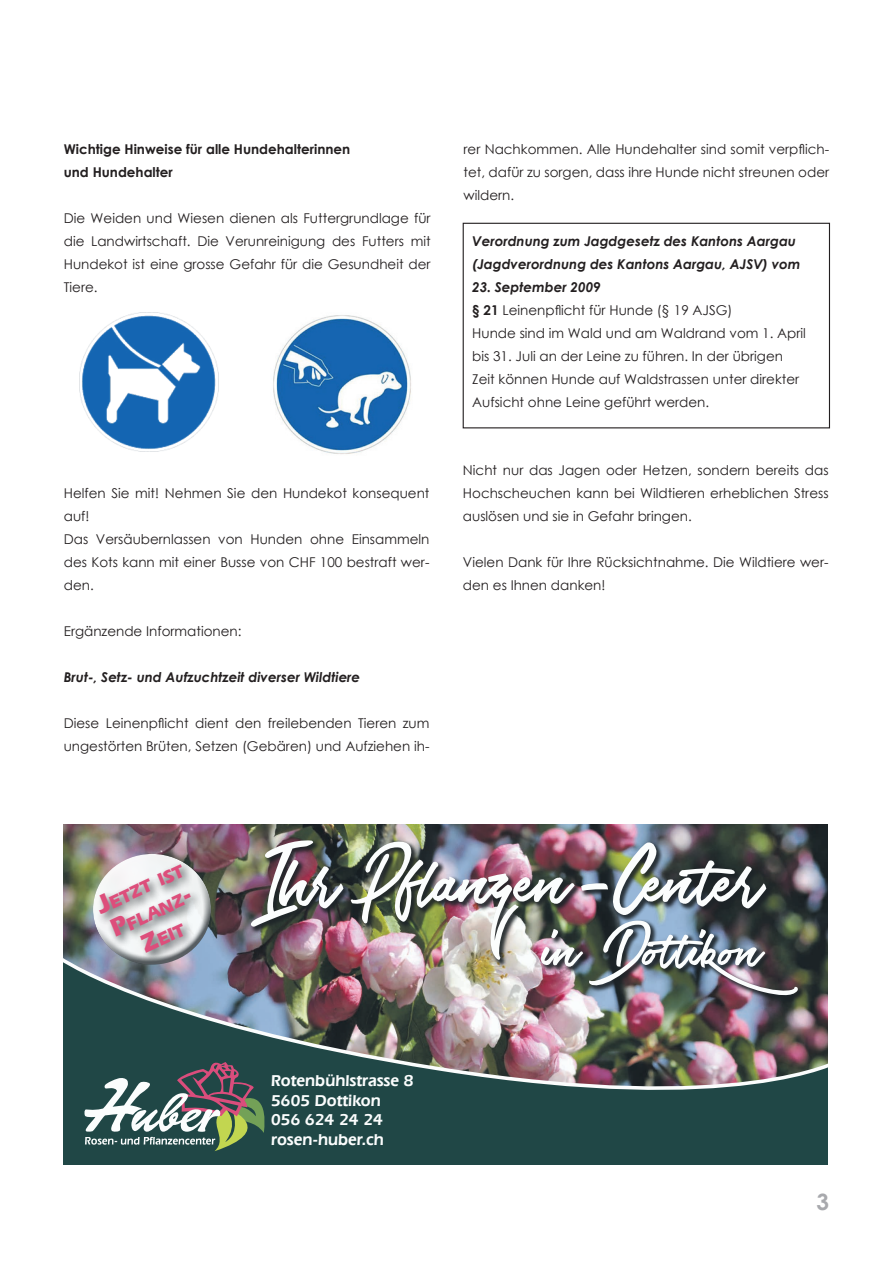
<style>
.page{position:relative;width:893px;height:1263px;background:#fff}
.page>*{position:absolute;margin:0;border:0;box-sizing:border-box;transform-origin:0 0}
.t1{font:98.25px "Airlines";letter-spacing:-.125em;color:#fbfdfd}
.t2{font:72.45px "Airlines";letter-spacing:-.345em;color:#fbfdfd}
.t3{font:700 22.5px "Century Gothic";color:#a8a9ad}
.t4{font:700 18.6px/27px "Eras IT Cby BT";color:#dd4e7b;text-align:center}
.t5{font:600 16.5px/19.8px "Eras IT Cby BT";color:#fbfdfd}
.t6{font:13.5px/23px "Century Gothic";color:#231f20}
.t7{font:italic 700 13.5px/23px "Century Gothic";color:#231f20}
.t8{font:700 13.5px/23px "Century Gothic";color:#231f20}
.s1{font-weight:700;font-style:italic}
.s2{font-weight:700}
.s3{font-size:26.7px}
</style>
<div class="page">
<img style="left:64px;top:825px;width:763px;height:295px">
<div style="left:64px;top:1120px;width:763px;height:45px;background:#204746"></div>
<svg style="left:84px;top:1060px;width:187px;height:91px"></svg>
<div style="left:250px;top:839px;width:524px;height:128px;background:#1c2327;opacity:.9"></div>
<div style="left:540px;top:919px;width:265px;height:83px;background:#1c2327;opacity:.9"></div>
<div style="left:92px;top:852px;width:118px;height:87px;background:#fbfdfd;opacity:.75"></div>
<div style="left:93px;top:872px;width:118px;height:93px;background:#1c2327;opacity:.75"></div>
<div style="left:96px;top:860px;width:106px;height:104px;background:#1c2327;opacity:.75"></div>
<img style="left:80px;top:313px;width:139px;height:139px">
<img style="left:273px;top:315px;width:138px;height:139px">
<div style="left:463px;top:223px;width:367px;height:205px;border:1px solid #231f20"></div>
<p class="t8" style="left:64px;top:137px;width:288px">Wichtige Hinweise für alle Hundehalterinnen und Hundehalter</p>
<p class="t6" style="left:64px;top:206px;width:368px;text-align:justify">Die Weiden und Wiesen dienen als Futtergrundlage für die Landwirtschaft. Die Verunreinigung des Futters mit Hundekot ist eine grosse Gefahr für die Gesundheit der Tiere.</p>
<p class="t6" style="left:64px;top:482px;width:367px">Helfen Sie mit! Nehmen Sie den Hundekot konsequent auf!<br>Das Versäubernlassen von Hunden ohne Einsammeln des Kots kann mit einer Busse von CHF 100 bestraft wer&shy;den.</p>
<p class="t6" style="left:64px;top:620px;width:179px">Ergänzende Informationen:</p>
<p class="t7" style="left:64px;top:665px;width:298px">Brut-, Setz- und Aufzuchtzeit diverser Wildtiere</p>
<p class="t6" style="left:64px;top:711px;width:367px">Diese Leinenpflicht dient den freilebenden Tieren zum ungestörten Brüten, Setzen (Gebären) und Aufziehen ih-</p>
<p class="t6" style="left:463px;top:137px;width:367px;text-align:justify">rer Nachkommen. Alle Hundehalter sind somit verpflich&shy;tet, dafür zu sorgen, dass ihre Hunde nicht streunen oder wildern.</p>
<p class="t7" style="left:472px;top:229px;width:330px">Verordnung zum Jagdgesetz des Kantons Aargau (Jagdverordnung des Kantons Aargau, AJSV) vom</p>
<p class="t6" style="left:472px;top:275px;width:335px"><span class="s1">23. September 2009<br></span><span class="s2">§ 21</span> Leinenpflicht für Hunde (§ 19 AJSG)<br>Hunde sind im Wald und am Waldrand vom 1. April bis 31. Juli an der Leine zu führen. In der übrigen Zeit können Hunde auf Waldstrassen unter direkter Aufsicht ohne Leine geführt werden.</p>
<p class="t6" style="left:463px;top:459px;width:367px;text-align:justify">Nicht nur das Jagen oder Hetzen, sondern bereits das Hochscheuchen kann bei Wildtieren erheblichen Stress auslösen und sie in Gefahr bringen.</p>
<p class="t6" style="left:463px;top:551px;width:367px">Vielen Dank für Ihre Rücksichtnahme. Die Wildtiere wer&shy;den es Ihnen danken!</p>
<h3 class="t4" style="left:93px;top:896px;width:96px;rotate:-25deg"><span class="s3">J</span>etzt ist<br><span class="s3">P</span>flanz&shy;<span class="s3">z</span>eit</h3>
<h1 class="t1" style="left:251px;top:834px;width:519px">Ihr Pflanzen-Center</h1>
<h2 class="t2" style="left:541px;top:915px;width:262px">i n Dotti kon</h2>
<p class="t5" style="left:271px;top:1070px;width:144px">Rotenbühlstrasse 8<br>5605 Dottikon<br>056 624 24 24 rosen-huber.ch</p>
<h3 class="t3" style="left:817px;top:1185px;width:14px">3</h3>
</div>
